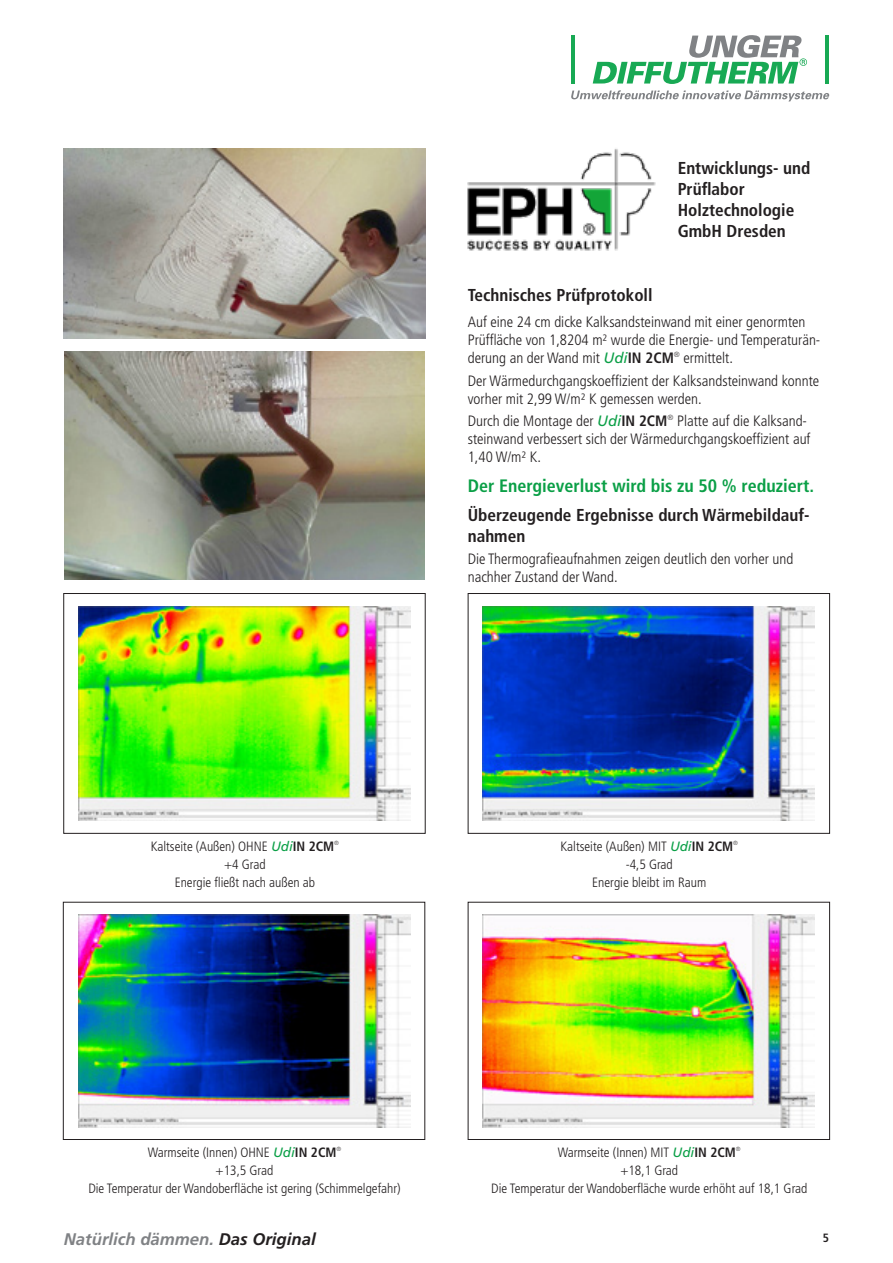
<style>
.page{position:relative;width:893px;height:1263px;background:#fff}
.page>*{position:absolute;margin:0;border:0;box-sizing:border-box;transform-origin:0 0}
.t1{font:700 condensed 18px "Frutiger";color:#0a9f46}
.t2{font:700 condensed 17.25px/20.7px "Frutiger";color:#231f20}
.t3{font:italic 700 16.8px "Frutiger";color:#808285}
.t4{font:300 condensed 15px/18px "Frutiger";color:#231f20}
.t5{font:300 condensed 13.5px "Frutiger";color:#231f20}
.t6{font:700 condensed 12px "Frutiger";color:#231f20}
.t7{font:300 condensed 6px "Frutiger";color:#231f20}
.s1{font-weight:400;font-style:italic;font-stretch:normal;color:#0a9f46}
.s2{font-weight:700}
.s3{color:#231f20}
</style>
<div class="page">
<hr style="left:825px;top:35px;width:3px;height:48px;background:#18a954">
<hr style="left:571px;top:35px;width:3px;height:48px;background:#18a954">
<svg style="left:571px;top:90px;width:258px;height:11px"></svg>
<svg style="left:593px;top:35px;width:214px;height:49px"></svg>
<img style="left:64px;top:149px;width:361px;height:190px">
<img style="left:64px;top:352px;width:361px;height:228px">
<img style="left:483px;top:606px;width:332px;height:215px">
<div style="left:468px;top:593px;width:362px;height:241px;border:1px solid #231f20"></div>
<img style="left:79px;top:606px;width:331px;height:215px">
<div style="left:63px;top:593px;width:363px;height:241px;border:1px solid #231f20"></div>
<img style="left:78px;top:915px;width:332px;height:212px">
<div style="left:63px;top:902px;width:362px;height:238px;border:1px solid #231f20"></div>
<img style="left:483px;top:915px;width:332px;height:212px">
<div style="left:468px;top:902px;width:362px;height:238px;border:1px solid #231f20"></div>
<img style="left:467px;top:148px;width:189px;height:103px">
<p class="t2" style="left:678px;top:158px;width:134px">Entwicklungs- und<br>Prüflabor<br>Holztechnologie<br>GmbH Dresden</p>
<p class="t2" style="left:468px;top:284px;width:186px">Technisches Prüfprotokoll</p>
<p class="t4" style="left:468px;top:313px;width:354px">Auf eine 24 cm dicke Kalksandsteinwand mit einer genormten<br>Prüffläche von 1,8204 m² wurde die Energie- und Temperaturän&shy;derung an der Wand mit <span class="s1">Udi</span><span class="s2">IN 2CM</span><sup>®</sup> ermittelt.</p>
<p class="t4" style="left:468px;top:372px;width:353px">Der Wärmedurchgangskoeffizient der Kalksandsteinwand konnte vorher mit 2,99 W/m² K gemessen werden.</p>
<p class="t4" style="left:468px;top:412px;width:344px">Durch die Montage der <span class="s1">Udi</span><span class="s2">IN 2CM</span><sup>®</sup> Platte auf die Kalksand&shy;steinwand verbessert sich der Wärmedurchgangskoeffizient auf<br>1,40 W/m² K.</p>
<p class="t1" style="left:468px;top:475px;width:348px">Der Energieverlust wird bis zu 50 % reduziert.</p>
<p class="t2" style="left:468px;top:505px;width:343px">Überzeugende Ergebnisse durch Wärmebildauf&shy;nahmen</p>
<p class="t4" style="left:468px;top:550px;width:327px">Die Thermografieaufnahmen zeigen deutlich den vorher und nachher Zustand der Wand.</p>
<p class="t5" style="left:151px;top:838px;width:185px">Kaltseite (Außen) OHNE <span class="s1">Udi</span><span class="s2">IN 2CM</span></p>
<p class="t7" style="left:334px;top:839px;width:6px">®</p>
<p class="t5" style="left:224px;top:856px;width:43px">+4 Grad</p>
<p class="t5" style="left:175px;top:874px;width:142px">Energie fließt nach außen ab</p>
<p class="t5" style="left:560px;top:838px;width:174px">Kaltseite (Außen) MIT <span class="s1">Udi</span><span class="s2">IN 2CM</span></p>
<p class="t7" style="left:733px;top:839px;width:6px">®</p>
<p class="t5" style="left:626px;top:856px;width:49px">-4,5 Grad</p>
<p class="t5" style="left:592px;top:874px;width:116px">Energie bleibt im Raum</p>
<p class="t5" style="left:148px;top:1144px;width:190px">Warmseite (Innen) OHNE <span class="s1">Udi</span><span class="s2">IN 2CM</span></p>
<p class="t7" style="left:336px;top:1145px;width:6px">®</p>
<p class="t5" style="left:216px;top:1162px;width:59px">+13,5 Grad</p>
<p class="t5" style="left:88px;top:1180px;width:314px">Die Temperatur der Wandoberfläche ist gering (Schimmelgefahr)</p>
<p class="t5" style="left:558px;top:1144px;width:180px">Warmseite (Innen) MIT <span class="s1">Udi</span><span class="s2">IN 2CM</span></p>
<p class="t7" style="left:736px;top:1145px;width:6px">®</p>
<p class="t5" style="left:620px;top:1162px;width:59px">+18,1 Grad</p>
<p class="t5" style="left:491px;top:1180px;width:318px">Die Temperatur der Wandoberfläche wurde erhöht auf 18,1 Grad</p>
<p class="t3" style="left:64px;top:1229px;width:254px">Natürlich dämmen. <span class="s3">Das Original</span></p>
<p class="t6" style="left:823px;top:1231px;width:8px">5</p>
</div>
